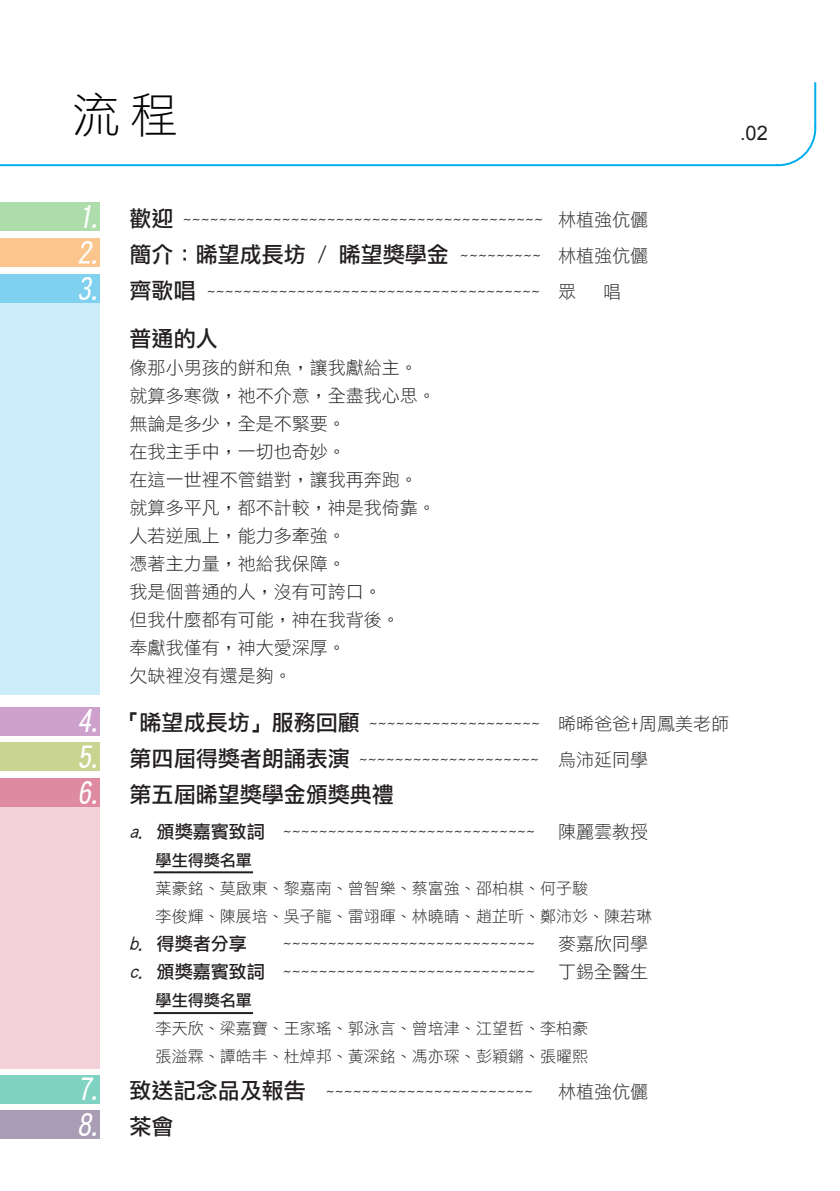
<style>
.page{position:relative;width:840px;height:1191px;background:#fff}
.page>*{position:absolute;margin:0;border:0;box-sizing:border-box;transform-origin:0 0}
.t1{font:48px "DF Li Hei Lt WIN BF";color:#000}
.t2{font:italic 28px "DF Li Hei Md WIN BF";color:#fff}
.t3{font:22px "DF Li Hei Md WIN BF";color:#231f20}
.t4{font:20px "Arial";color:#231f20}
.t5{font:18px/28px "DF Li Hei Lt WIN BF";color:#231f20}
.t6{font:18px "DF Li Hei Md WIN BF";color:#231f20}
.t7{font:16px/28px "DF Li Hei Lt WIN BF";color:#231f20}
.t8{font:16px "DF Li Hei Md WIN BF";color:#231f20}
.s1{font-family:"DF Li Hei Md WIN BF";font-style:italic;font-size:28px;color:#fff}
.s2{font-family:"DF Li Hei Md WIN BF";font-size:22px}
.s3{font-style:italic;font-size:28px;color:#fff}
.s4{font-family:"DF Li Hei Lt WIN BF";font-size:18px}
.s5{font-family:"DF Li Hei Md WIN BF";font-style:italic}
.s6{font-family:"DF Li Hei Md WIN BF"}
.s7{font-family:"Ming Lt HKSCS UNI H"}
.s8{font-style:italic}
.s9{font-style:normal;font-size:22px;color:#231f20}
</style>
<div class="page">
<svg style="left:0;top:82px;width:816px;height:85px"></svg>
<div style="left:0;top:203px;width:99px;height:28px;background:#aeddac"></div>
<div style="left:0;top:707px;width:99px;height:28px;background:#cda1cc"></div>
<div style="left:0;top:239px;width:99px;height:28px;background:#fac68e"></div>
<div style="left:0;top:742px;width:99px;height:28px;background:#c9d491"></div>
<div style="left:0;top:1075px;width:99px;height:28px;background:#80d3c2"></div>
<div style="left:0;top:274px;width:99px;height:29px;background:#80d1f0"></div>
<div style="left:0;top:303px;width:99px;height:391px;background:#cdecf9"></div>
<div style="left:0;top:778px;width:99px;height:29px;background:#de8aa0"></div>
<div style="left:0;top:807px;width:99px;height:261px;background:#f2d1d9"></div>
<div style="left:0;top:1110px;width:99px;height:28px;background:#a89db4"></div>
<hr style="left:154px;top:871px;width:99px;height:2px;background:#231f20">
<hr style="left:154px;top:1012px;width:99px;height:2px;background:#231f20">
<h1 class="t1" style="left:72px;top:91px;width:107px">流程</h1>
<p class="t4" style="left:739px;top:120px;width:29px">.02</p>
<p class="t5" style="left:77px;top:205px;width:571px"><span class="s1">1.</span> <span class="s2">歡迎</span> ~~~~~~~~~~~~~~~~~~~~~~~~~~~~~~~~~~~~~~~~ 林植強伉儷</p>
<p class="t3" style="left:77px;top:243px;width:571px"><span class="s3">2.</span> 簡介：晞望成長坊 / 晞望獎學金 <span class="s4">~~~~~~~~~ 林植強伉儷</span></p>
<p class="t5" style="left:77px;top:277px;width:500px"><span class="s1">3.</span> <span class="s2">齊歌唱</span> ~~~~~~~~~~~~~~~~~~~~~~~~~~~~~~~~~~~~~ 眾</p>
<p class="t5" style="left:602px;top:277px;width:19px">唱</p>
<p class="t3" style="left:129px;top:327px;width:89px">普通的人</p>
<p class="t5" style="left:129px;top:353px;width:307px">像那小男孩的餅和魚，讓我獻給主。就算多寒微，祂不介意，全盡我心思。無論是多少，全是不緊要。<br>在我主手中，一切也奇妙。<br>在這一世裡不管錯對，讓我再奔跑。就算多平凡，都不計較，神是我倚靠。人若逆風上，能力多牽強。<br>憑著主力量，祂給我保障。<br>我是個普通的人，沒有可誇口。<br>但我什麼都有可能，神在我背後。<br>奉獻我僅有，神大愛深厚。<br>欠缺裡沒有還是夠。</p>
<p class="t5" style="left:77px;top:709px;width:653px"><span class="s1">4.</span> <span class="s2">「晞望成長坊」服務回顧</span> ~~~~~~~~~~~~~~~~~~~ 晞晞爸爸+周鳳美老師</p>
<p class="t5" style="left:77px;top:745px;width:572px"><span class="s1">5.</span> <span class="s2">第四屆得獎者朗誦表演</span> ~~~~~~~~~~~~~~~~~~~~ 烏沛延同學</p>
<p class="t3" style="left:77px;top:783px;width:318px"><span class="s3">6.</span> 第五屆晞望獎學金頒獎典禮</p>
<p class="t5" style="left:129px;top:817px;width:407px"><span class="s5">a.</span> <span class="s6">頒獎嘉賓致詞</span> ~~~~~~~~~~~~~~~~~~~~~~~~~~~~</p>
<p class="t5" style="left:557px;top:817px;width:91px">陳麗雲教授</p>
<p class="t8" style="left:155px;top:852px;width:97px">學生得獎名單</p>
<p class="t7" style="left:155px;top:874px;width:497px">葉豪銘、莫啟東、黎嘉南、曾智樂、蔡富強、邵柏棋、何子駿<br>李俊輝、陳展培、吳子龍、雷翊暉、林曉晴、趙芷昕、鄭沛<span class="s7">彣</span>、陳若琳</p>
<p class="t6" style="left:129px;top:934px;width:118px"><span class="s8">b.</span> 得獎者分享</p>
<p class="t5" style="left:282px;top:929px;width:253px">~~~~~~~~~~~~~~~~~~~~~~~~~~~~</p>
<p class="t5" style="left:557px;top:929px;width:91px">麥嘉欣同學</p>
<p class="t5" style="left:129px;top:957px;width:407px"><span class="s5">c.</span> <span class="s6">頒獎嘉賓致詞</span> ~~~~~~~~~~~~~~~~~~~~~~~~~~~~</p>
<p class="t5" style="left:557px;top:957px;width:91px">丁錫全醫生</p>
<p class="t8" style="left:155px;top:992px;width:97px">學生得獎名單</p>
<p class="t7" style="left:155px;top:1014px;width:433px">李天欣、梁嘉寶、王家瑤、郭泳言、曾培津、江望哲、李柏豪張溢霖、譚皓丰、杜焯邦、黃深銘、馮亦琛、彭穎鏘、張曜熙</p>
<p class="t5" style="left:77px;top:1077px;width:457px"><span class="s1">7.</span> <span class="s2">致送記念品及報告</span> ~~~~~~~~~~~~~~~~~~~~~~~</p>
<p class="t5" style="left:557px;top:1077px;width:91px">林植強伉儷</p>
<h2 class="t2" style="left:77px;top:1110px;width:97px">8. <span class="s9">茶會</span></h2>
</div>
